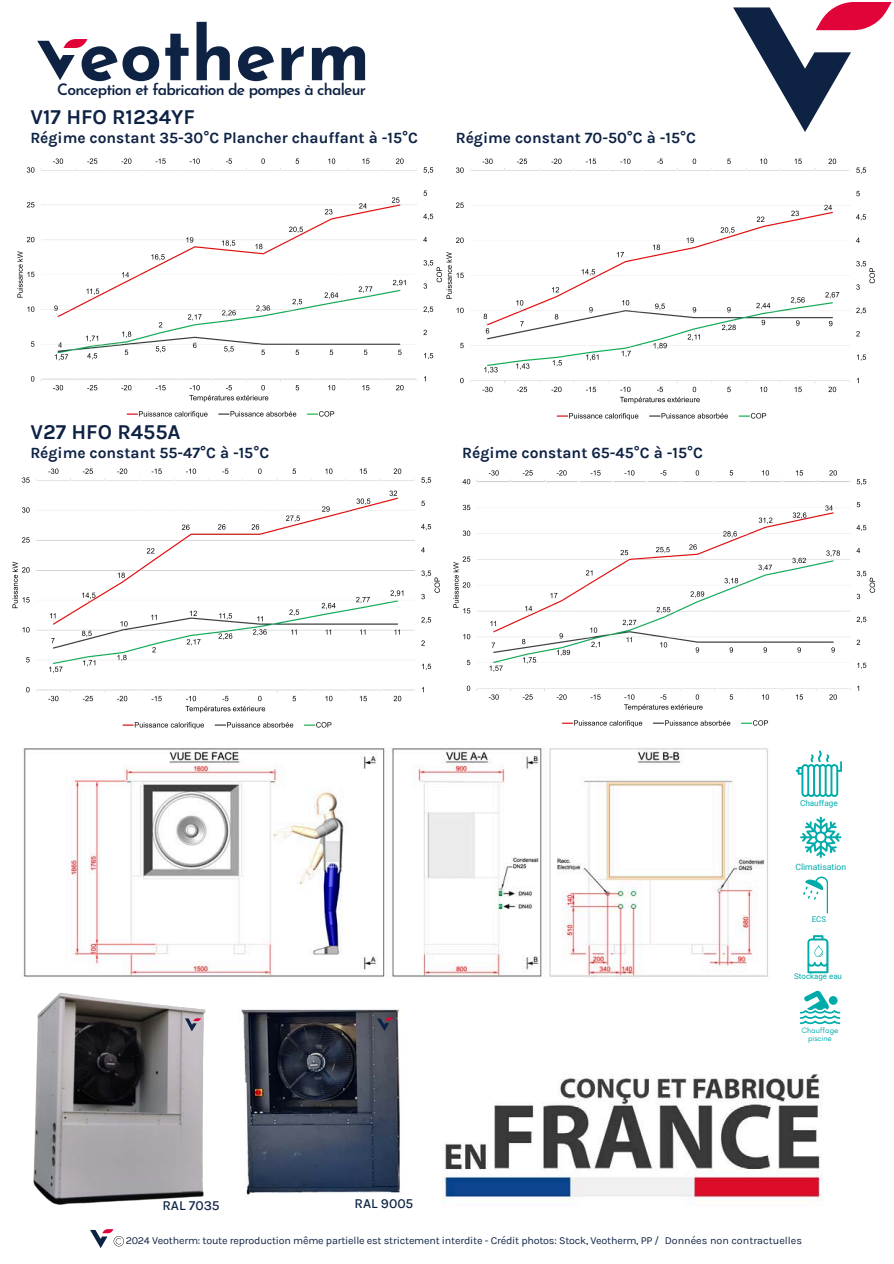
<style>
.page{position:relative;width:894px;height:1264px;background:#fff}
.page>*{position:absolute;margin:0;border:0;box-sizing:border-box;transform-origin:0 0}
.t1{font:700 21px "Karla";color:#0e2244}
.t2{font:600 15.75px "Josefin Sans";letter-spacing:-.05em;color:#0e2244}
.t3{font:700 15.6px "Karla";color:#0e2244}
.t4{font:500 13.65px "Karla";letter-spacing:-.005em;color:#0e2244}
.t5{font:10.8px "Karla";letter-spacing:-.02em;color:#0e2244}
.t6{font:10.8px "Karla";color:#0e2244}
.t7{font:8.55px "Vazir";color:#00abaa}
.t8{font:8.1px "Vazir";color:#00abaa}
.t9{font:7.95px "Glacial Indifference";color:#00abaa}
.t10{font:7.95px "Vazir";color:#00abaa}
</style>
<div class="page">
<svg style="left:90px;top:1229px;width:34px;height:19px"></svg>
<img style="left:33px;top:992px;width:173px;height:213px">
<svg style="left:184px;top:1018px;width:17px;height:13px"></svg>
<img style="left:241px;top:1009px;width:159px;height:186px">
<svg style="left:377px;top:1017px;width:16px;height:14px"></svg>
<svg style="left:795px;top:750px;width:46px;height:46px"></svg>
<svg style="left:800px;top:816px;width:41px;height:42px"></svg>
<svg style="left:803px;top:876px;width:24px;height:37px"></svg>
<svg style="left:807px;top:935px;width:22px;height:38px"></svg>
<svg style="left:799px;top:990px;width:41px;height:34px"></svg>
<img style="left:453px;top:470px;width:423px;height:257px">
<img style="left:12px;top:468px;width:428px;height:261px">
<img style="left:17px;top:158px;width:858px;height:262px">
<img style="left:442px;top:1073px;width:381px;height:132px">
<svg style="left:733px;top:2px;width:158px;height:130px"></svg>
<svg style="left:165px;top:34px;width:23px;height:46px"></svg>
<svg style="left:196px;top:22px;width:34px;height:58px"></svg>
<svg style="left:238px;top:46px;width:36px;height:35px"></svg>
<svg style="left:281px;top:46px;width:23px;height:34px"></svg>
<svg style="left:312px;top:46px;width:53px;height:34px"></svg>
<svg style="left:37px;top:39px;width:122px;height:42px"></svg>
<img style="left:23px;top:747px;width:745px;height:231px">
<p class="t2" style="left:57px;top:83px;width:310px">Conception et fabrication de pompes à chaleur</p>
<p class="t3" style="left:30px;top:129px;width:389px">Régime constant 35-30°C Plancher chauffant à -15°C</p>
<h5 class="t1" style="left:31px;top:104px;width:166px">V17 HFO R1234YF</h5>
<p class="t3" style="left:455px;top:129px;width:242px">Régime constant 70-50°C à -15°C</p>
<p class="t1" style="left:31px;top:419px;width:152px">V27 HFO R455A</p>
<p class="t3" style="left:30px;top:444px;width:240px">Régime constant 55-47°C à -15°C</p>
<p class="t3" style="left:462px;top:444px;width:242px">Régime constant 65-45°C à -15°C</p>
<p class="t4" style="left:162px;top:1197px;width:59px">RAL 7035</p>
<p class="t4" style="left:354px;top:1195px;width:60px">RAL 9005</p>
<p class="t8" style="left:799px;top:798px;width:39px">Chauffage</p>
<h2 class="t7" style="left:795px;top:862px;width:52px">Climatisation</h2>
<h2 class="t10" style="left:811px;top:914px;width:16px">ECS</h2>
<p class="t10" style="left:794px;top:971px;width:49px">Stockage eau</p>
<h1 class="t9" style="left:801px;top:1025px;width:39px">Chauffage</h1>
<p class="t9" style="left:807px;top:1033px;width:25px">piscine</p>
<p class="t5" style="left:126px;top:1233px;width:535px">2024 Veotherm: toute reproduction même partielle est strictement interdite - Crédit photos: Stock, Veotherm, PP /</p>
<h2 class="t6" style="left:664px;top:1233px;width:139px">Données non contractuelles</h2>
</div>
